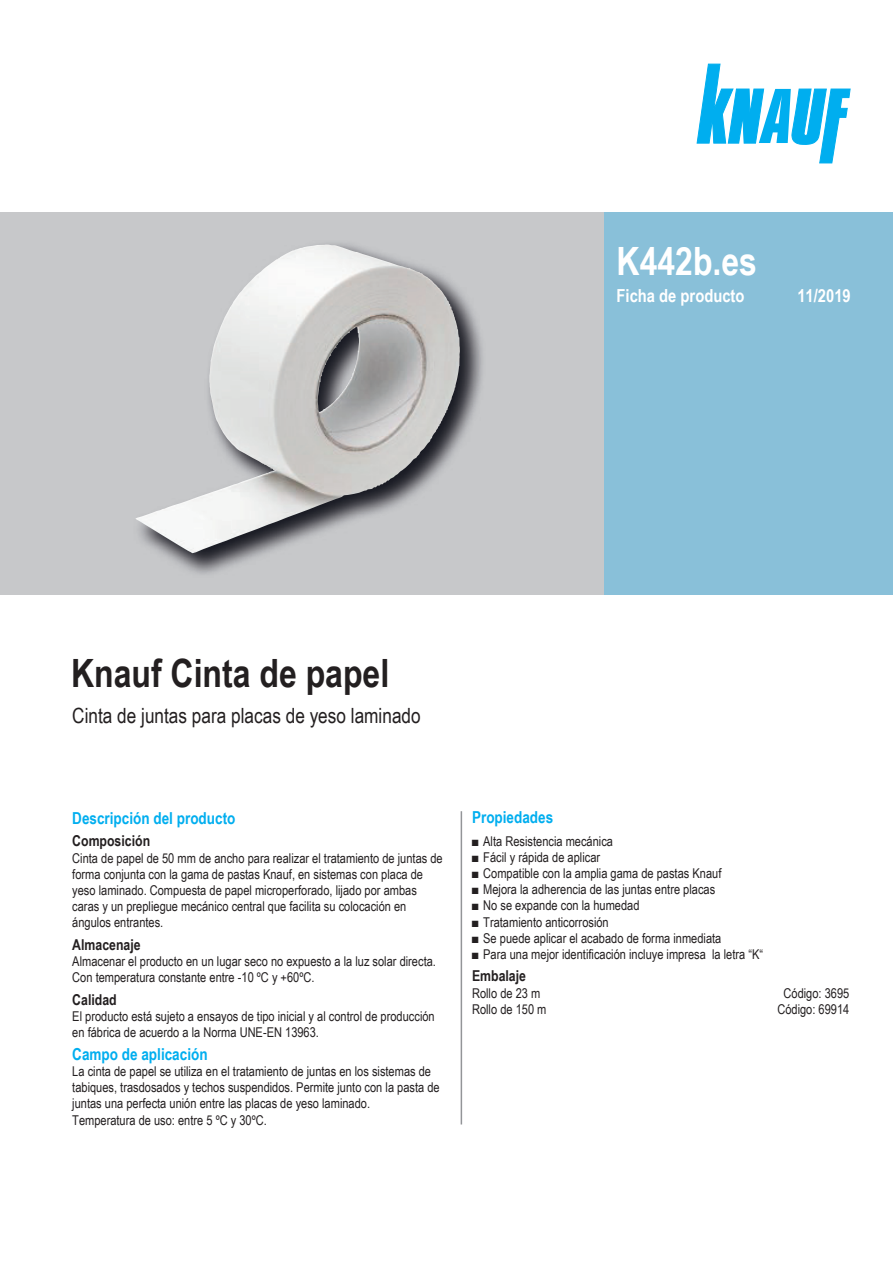
<style>
.page{position:relative;width:893px;height:1263px;background:#fff}
.page>*{position:absolute;margin:0;border:0;box-sizing:border-box;transform-origin:0 0}
.t1{font:700 39px "Arial Narrow";color:#231f20}
.t2{font:700 39px "Arial Narrow";color:#fff}
.t3{font:21px "Arial Narrow";color:#231f20}
.t4{font:700 18px "Arial Narrow";color:#fff}
.t5{font:700 16.5px "Arial Narrow";color:#00aeef}
.t6{font:700 15px "Arial Narrow";color:#231f20}
.t7{font:13.5px/16.2px "Arial Narrow";color:#231f20}
</style>
<div class="page">
<div style="left:604px;top:213px;width:289px;height:382px;background:#89c0d9"></div>
<svg style="left:697px;top:64px;width:153px;height:99px"></svg>
<hr style="left:461px;top:811px;width:1px;height:313px;background:#939598">
<div style="left:0;top:213px;width:604px;height:382px;background:#c7c8ca"></div>
<img style="left:162px;top:243px;width:320px;height:331px">
<img style="left:135px;top:245px;width:302px;height:308px">
<h1 class="t2" style="left:617px;top:231px;width:142px">K442b.es</h1>
<h3 class="t4" style="left:617px;top:282px;width:129px">Ficha de producto</h3>
<h3 class="t4" style="left:797px;top:282px;width:55px">11/2019</h3>
<h1 class="t1" style="left:71px;top:644px;width:320px">Knauf Cinta de papel</h1>
<h2 class="t3" style="left:72px;top:700px;width:350px">Cinta de juntas para placas de yeso laminado</h2>
<p class="t5" style="left:72px;top:805px;width:165px">Descripción del producto</p>
<p class="t6" style="left:72px;top:830px;width:79px">Composición</p>
<p class="t7" style="left:72px;top:849px;width:372px">Cinta de papel de 50 mm de ancho para realizar el tratamiento de juntas de forma conjunta con la gama de pastas Knauf, en sistemas con placa de yeso laminado. Compuesta de papel microperforado, lijado por ambas caras y un prepliegue mecánico central que facilita su colocación en ángulos entrantes.</p>
<p class="t6" style="left:72px;top:933px;width:70px">Almacenaje</p>
<p class="t7" style="left:72px;top:953px;width:365px">Almacenar el producto en un lugar seco no expuesto a la luz solar directa.<br>Con temperatura constante entre -10 ºC y +60ºC.</p>
<p class="t6" style="left:72px;top:988px;width:46px">Calidad</p>
<p class="t7" style="left:72px;top:1008px;width:364px">El producto está sujeto a ensayos de tipo inicial y al control de producción en fábrica de acuerdo a la Norma UNE-EN 13963.</p>
<p class="t5" style="left:72px;top:1041px;width:137px">Campo de aplicación</p>
<p class="t7" style="left:72px;top:1062px;width:369px">La cinta de papel se utiliza en el tratamiento de juntas en los sistemas de tabiques, trasdosados y techos suspendidos. Permite junto con la pasta de juntas una perfecta unión entre las placas de yeso laminado.<br>Temperatura de uso: entre 5 ºC y 30ºC.</p>
<p class="t5" style="left:472px;top:805px;width:83px">Propiedades</p>
<p class="t7" style="left:472px;top:832px;width:143px">■ Alta Resistencia mecánica</p>
<p class="t7" style="left:472px;top:848px;width:130px">■ Fácil y rápida de aplicar</p>
<p class="t7" style="left:472px;top:864px;width:251px">■ Compatible con la amplia gama de pastas Knauf</p>
<p class="t7" style="left:472px;top:881px;width:245px">■ Mejora la adherencia de las juntas entre placas</p>
<p class="t7" style="left:472px;top:897px;width:169px">■ No se expande con la humedad</p>
<p class="t7" style="left:472px;top:913px;width:138px">■ Tratamiento anticorrosión</p>
<p class="t7" style="left:472px;top:929px;width:251px">■ Se puede aplicar el acabado de forma inmediata</p>
<p class="t7" style="left:472px;top:945px;width:293px">■ Para una mejor identificación incluye impresa la letra “K“</p>
<p class="t6" style="left:472px;top:965px;width:56px">Embalaje</p>
<p class="t7" style="left:472px;top:984px;width:70px">Rollo de 23 m</p>
<p class="t7" style="left:783px;top:984px;width:67px">Código: 3695</p>
<p class="t7" style="left:472px;top:1000px;width:76px">Rollo de 150 m</p>
<p class="t7" style="left:777px;top:1000px;width:74px">Código: 69914</p>
</div>
